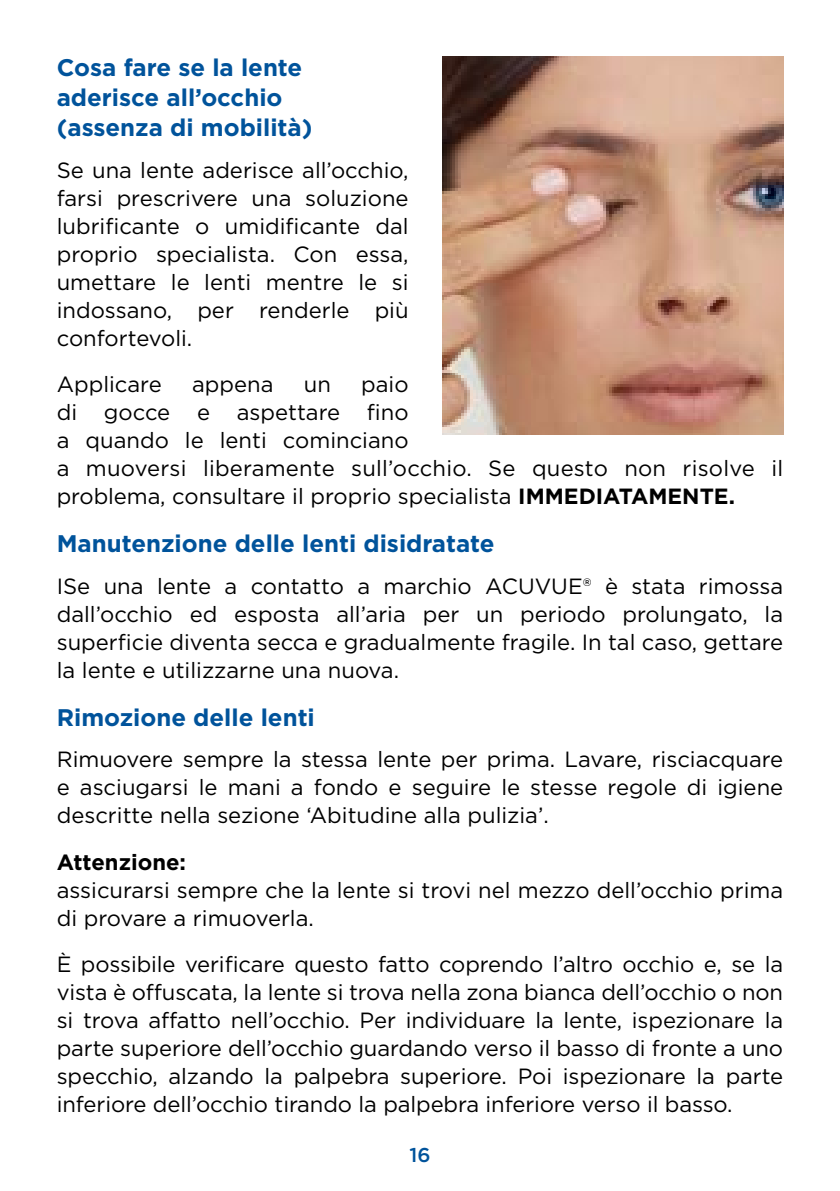
<style>
.page{position:relative;width:840px;height:1191px;background:#fff}
.page>*{position:absolute;margin:0;border:0;box-sizing:border-box;transform-origin:0 0}
.t1{font:700 24px/30px "Gotham";color:#00539b}
.t2{font:22px/28px "Gotham";color:#000;text-align:justify}
.t3{font:700 22px "Gotham";color:#000}
.t4{font:500 20px "Gotham";color:#00539b}
.s1{font-weight:700}
</style>
<div class="page">
<img style="left:442px;top:57px;width:340px;height:377px">
<p class="t1" style="left:57px;top:52px;width:257px">Cosa fare se la lente aderisce all’occhio (assenza di mobilità)</p>
<p class="t2" style="left:57px;top:155px;width:353px">Se una lente aderisce all’occhio, farsi prescrivere una soluzione lubrificante o umidificante dal proprio specialista. Con essa, umettare le lenti mentre le si indossano, per renderle più confortevoli.</p>
<p class="t2" style="left:57px;top:369px;width:106px">Applicare</p>
<p class="t2" style="left:192px;top:369px;width:83px">appena</p>
<p class="t2" style="left:303px;top:369px;width:29px">un</p>
<p class="t2" style="left:57px;top:369px;width:727px;text-align:left;text-indent:304px">paio<br>di gocce e aspettare fino<br>a quando le lenti cominciano<br>a muoversi liberamente sull’occhio. Se questo non risolve il problema, consultare il proprio specialista <span class="s1">IMMEDIATAMENTE.</span></p>
<p class="t1" style="left:57px;top:528px;width:439px">Manutenzione delle lenti disidratate</p>
<p class="t2" style="left:57px;top:571px;width:727px">ISe una lente a contatto a marchio ACUVUE® è stata rimossa dall’occhio ed esposta all’aria per un periodo prolungato, la superficie diventa secca e gradualmente fragile. In tal caso, gettare la lente e utilizzarne una nuova.</p>
<p class="t1" style="left:57px;top:702px;width:259px">Rimozione delle lenti</p>
<p class="t2" style="left:57px;top:745px;width:727px">Rimuovere sempre la stessa lente per prima. Lavare, risciacquare e asciugarsi le mani a fondo e seguire le stesse regole di igiene descritte nella sezione ‘Abitudine alla pulizia’.</p>
<p class="t3" style="left:57px;top:847px;width:131px">Attenzione:</p>
<p class="t2" style="left:57px;top:875px;width:727px">assicurarsi sempre che la lente si trovi nel mezzo dell’occhio prima di provare a rimuoverla.</p>
<p class="t2" style="left:57px;top:949px;width:727px">È possibile verificare questo fatto coprendo l’altro occhio e, se la vista è offuscata, la lente si trova nella zona bianca dell’occhio o non si trova affatto nell’occhio. Per individuare la lente, ispezionare la parte superiore dell’occhio guardando verso il basso di fronte a uno specchio, alzando la palpebra superiore. Poi ispezionare la parte inferiore dell’occhio tirando la palpebra inferiore verso il basso.</p>
<p class="t4" style="left:409px;top:1141px;width:23px">16</p>
</div>
